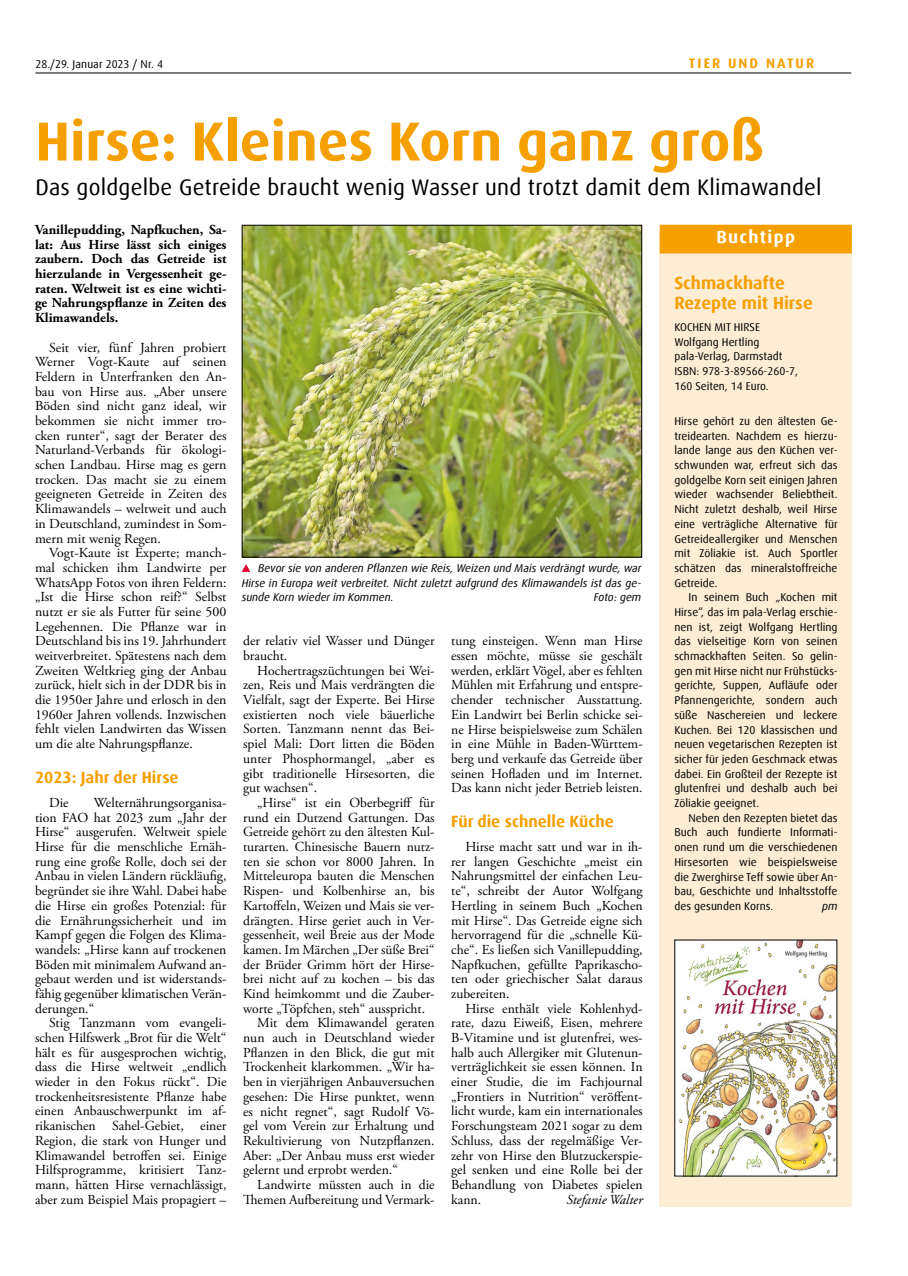
<style>
.page{position:relative;width:908px;height:1276px;background:#fff}
.page>*{position:absolute;margin:0;border:0;box-sizing:border-box;transform-origin:0 0}
.t1{font:700 55px "Dax Offc Pro";color:#f5a000}
.t2{font:22.5px "Dax Offc Pro";letter-spacing:.01em;color:#000}
.t3{font:700 17.5px/20px "Dax Offc Pro";color:#f5a000}
.t4{font:700 17.5px "Dax Offc Pro";letter-spacing:.075em;color:#fff}
.t5{font:700 16.25px "Dax Offc Pro";color:#f5a000}
.t6{font:13.75px/14.6px "Adobe Garamond Pro";color:#000;text-align:justify}
.t7{font:700 13.75px/14.6px "Adobe Garamond Pro";color:#000;text-align:justify}
.t8{font:italic 13.75px "Adobe Garamond Pro";color:#000}
.t9{font:700 13.75px "Dax Offc Pro";letter-spacing:.15em;color:#f5a000}
.t10{font:11.25px/14.8px "Dax Offc Pro";color:#000;text-align:justify}
.t11{font:italic 11.25px/14.8px "Dax Offc Pro";color:#000;text-align:justify}
</style>
<div class="page">
<hr style="left:35px;top:73px;width:815px;height:1px;background:#000">
<div style="left:659px;top:233px;width:192px;height:973px;background:#feedd5"></div>
<div style="left:659px;top:225px;width:192px;height:28px;background:#f5a000"></div>
<img style="left:676px;top:942px;width:158px;height:232px">
<img style="left:244px;top:227px;width:395px;height:328px">
<div style="left:242px;top:225px;width:399px;height:332px;border:1px solid #000"></div>
<svg style="left:241px;top:564px;width:9px;height:8px"></svg>
<p class="t10" style="left:35px;top:56px;width:129px">28./29. Januar 2023 / Nr. 4</p>
<p class="t9" style="left:688px;top:54px;width:127px">TIER UND NATUR</p>
<h1 class="t1" style="left:35px;top:106px;width:729px">Hirse: Kleines Korn ganz groß</h1>
<h2 class="t2" style="left:35px;top:173px;width:787px">Das goldgelbe Getreide braucht wenig Wasser und trotzt damit dem Klimawandel</h2>
<p class="t4" style="left:716px;top:225px;width:80px">Buchtipp</p>
<p class="t7" style="left:35px;top:222px;width:193px">Vanillepudding, Napfkuchen, Sa&shy;lat: Aus Hirse lässt sich einiges zaubern. Doch das Getreide ist hierzulande in Vergessenheit ge&shy;raten. Weltweit ist es eine wichti&shy;ge Nahrungspflanze in Zeiten des Klimawandels.</p>
<p class="t6" style="left:35px;top:340px;width:193px;text-indent:14px">Seit vier, fünf Jahren probiert Werner Vogt-Kaute auf seinen Feldern in Unterfranken den An&shy;bau von Hirse aus. „Aber unsere Böden sind nicht ganz ideal, wir bekommen sie nicht immer tro&shy;cken runter“, sagt der Berater des Naturland-Verbands für ökologi&shy;schen Landbau. Hirse mag es gern trocken. Das macht sie zu einem geeigneten Getreide in Zeiten des Klimawandels – weltweit und auch in Deutschland, zumindest in Som&shy;mern mit wenig Regen.</p>
<p class="t6" style="left:35px;top:546px;width:193px;text-indent:14px">Vogt-Kaute ist Experte; manch&shy;mal schicken ihm Landwirte per WhatsApp Fotos von ihren Feldern: „Ist die Hirse schon reif?“ Selbst nutzt er sie als Futter für seine 500<br>Legehennen. Die Pflanze war in Deutschland bis ins 19. Jahrhundert weitverbreitet. Spätestens nach dem Zweiten Weltkrieg ging der Anbau zurück, hielt sich in der DDR bis in die 1950er Jahre und erlosch in den 1960er Jahren vollends. Inzwischen fehlt vielen Landwirten das Wissen um die alte Nahrungspflanze.</p>
<p class="t5" style="left:35px;top:767px;width:145px">2023: Jahr der Hirse</p>
<p class="t6" style="left:49px;top:796px;width:21px">Die</p>
<p class="t3" style="left:674px;top:273px;width:140px">Schmackhafte<br>Rezepte mit Hirse</p>
<p class="t10" style="left:674px;top:320px;width:125px;text-align:left">KOCHEN MIT HIRSE<br>Wolfgang Hertling pala-Verlag, Darmstadt<br>ISBN: 978-3-89566-260-7,<br>160 Seiten, 14 Euro.</p>
<p class="t10" style="left:674px;top:414px;width:165px">Hirse gehört zu den ältesten Ge&shy;treidearten. Nachdem es hierzu&shy;lande lange aus den Küchen ver&shy;schwunden war, erfreut sich das goldgelbe Korn seit einigen Jahren wieder wachsender Beliebtheit.<br>Nicht zuletzt deshalb, weil Hirse eine verträgliche Alternative für Getreideallergiker und Menschen mit Zöliakie ist. Auch Sportler schätzen das mineralstoffreiche Getreide.</p>
<p class="t10" style="left:674px;top:590px;width:165px;text-indent:14px">In seinem Buch „Kochen mit Hirse“, das im pala-Verlag erschie&shy;nen ist, zeigt Wolfgang Hertling das vielseitige Korn von seinen schmackhaften Seiten. So gelin&shy;gen mit Hirse nicht nur Frühstücks&shy;gerichte, Suppen, Aufläufe oder Pfannengerichte, sondern auch süße Naschereien und leckere Kuchen. Bei 120 klassischen und neuen vegetarischen Rezepten ist sicher für jeden Geschmack etwas dabei. Ein Großteil der Rezepte ist glutenfrei und deshalb auch bei Zöliakie geeignet.</p>
<p class="t10" style="left:674px;top:810px;width:164px;text-indent:14px">Neben den Rezepten bietet das Buch auch fundierte Informati&shy;onen rund um die verschiedenen Hirsesorten wie beispielsweise die Zwerghirse Teff sowie über An&shy;bau, Geschichte und Inhaltsstoffe des gesunden Korns.</p>
<p class="t11" style="left:241px;top:561px;width:401px;text-indent:16px">Bevor sie von anderen Pflanzen wie Reis, Weizen und Mais verdrängt wurde, war Hirse in Europa weit verbreitet. Nicht zuletzt aufgrund des Klimawandels ist das ge&shy;sunde Korn wieder im Kommen.</p>
<p class="t11" style="left:593px;top:590px;width:49px">Foto: gem</p>
<p class="t6" style="left:243px;top:634px;width:193px">der relativ viel Wasser und Dünger braucht.</p>
<p class="t6" style="left:243px;top:663px;width:193px;text-indent:14px">Hochertragszüchtungen bei Wei&shy;zen, Reis und Mais verdrängten die Vielfalt, sagt der Experte. Bei Hirse existierten noch viele bäuerliche Sorten. Tanzmann nennt das Bei&shy;spiel Mali: Dort litten die Böden unter Phosphormangel, „aber es gibt traditionelle Hirsesorten, die gut wachsen“.</p>
<p class="t6" style="left:257px;top:796px;width:179px">„Hirse“ ist ein Oberbegriff für</p>
<p class="t6" style="left:243px;top:810px;width:193px">rund ein Dutzend Gattungen. Das</p>
<p class="t6" style="left:243px;top:825px;width:193px">Getreide gehört zu den ältesten Kul-</p>
<p class="t6" style="left:243px;top:840px;width:193px">turarten. Chinesische Bauern nutz-</p>
<p class="t6" style="left:243px;top:854px;width:193px">ten sie schon vor 8000 Jahren. In</p>
<p class="t6" style="left:243px;top:869px;width:193px">Mitteleuropa bauten die Menschen</p>
<p class="t6" style="left:243px;top:884px;width:193px">Rispen- und Kolbenhirse an, bis</p>
<p class="t6" style="left:243px;top:898px;width:193px">Kartoffeln, Weizen und Mais sie ver-</p>
<p class="t6" style="left:243px;top:913px;width:193px">drängten. Hirse geriet auch in Ver-</p>
<p class="t6" style="left:243px;top:928px;width:193px">gessenheit, weil Breie aus der Mode</p>
<p class="t6" style="left:243px;top:942px;width:193px">kamen. Im Märchen „Der süße Brei“</p>
<p class="t6" style="left:243px;top:957px;width:193px">der Brüder Grimm hört der Hirse-</p>
<p class="t6" style="left:243px;top:972px;width:193px">brei nicht auf zu kochen – bis das</p>
<p class="t6" style="left:243px;top:986px;width:193px">Kind heimkommt und die Zauber-</p>
<p class="t6" style="left:243px;top:1001px;width:183px">worte „Töpfchen, steh“ ausspricht.</p>
<p class="t6" style="left:257px;top:1016px;width:179px">Mit dem Klimawandel geraten</p>
<p class="t6" style="left:243px;top:1031px;width:193px">nun auch in Deutschland wieder</p>
<p class="t6" style="left:243px;top:1045px;width:193px">Pflanzen in den Blick, die gut mit</p>
<p class="t6" style="left:243px;top:1060px;width:193px">Trockenheit klarkommen. „Wir ha-</p>
<p class="t6" style="left:243px;top:1075px;width:193px">ben in vierjährigen Anbauversuchen</p>
<p class="t6" style="left:243px;top:1089px;width:193px">gesehen: Die Hirse punktet, wenn</p>
<p class="t6" style="left:243px;top:1104px;width:193px">es nicht regnet“, sagt Rudolf Vö-</p>
<p class="t6" style="left:243px;top:1119px;width:193px">gel vom Verein zur Erhaltung und</p>
<p class="t6" style="left:243px;top:1133px;width:193px">Rekultivierung von Nutzpflanzen.</p>
<p class="t6" style="left:243px;top:1148px;width:193px">Aber: „Der Anbau muss erst wieder</p>
<p class="t6" style="left:243px;top:1163px;width:156px">gelernt und erprobt werden.“</p>
<p class="t6" style="left:257px;top:1177px;width:179px">Landwirte müssten auch in die</p>
<p class="t6" style="left:243px;top:1192px;width:193px">Themen Aufbereitung und Vermark-</p>
<p class="t6" style="left:451px;top:634px;width:193px">tung einsteigen. Wenn man Hirse essen möchte, müsse sie geschält werden, erklärt Vögel, aber es fehlten Mühlen mit Erfahrung und entspre&shy;chender technischer Ausstattung.<br>Ein Landwirt bei Berlin schicke sei&shy;ne Hirse beispielsweise zum Schälen in eine Mühle in Baden-Württem&shy;berg und verkaufe das Getreide über seinen Hofladen und im Internet.<br>Das kann nicht jeder Betrieb leisten.</p>
<p class="t5" style="left:451px;top:811px;width:164px">Für die schnelle Küche</p>
<p class="t6" style="left:451px;top:840px;width:193px;text-indent:14px">Hirse macht satt und war in ih&shy;rer langen Geschichte „meist ein Nahrungsmittel der einfachen Leu&shy;te“, schreibt der Autor Wolfgang Hertling in seinem Buch „Kochen mit Hirse“. Das Getreide eigne sich hervorragend für die „schnelle Kü&shy;che“. Es ließen sich Vanillepudding, Napfkuchen, gefüllte Paprikascho&shy;ten oder griechischer Salat daraus zubereiten.</p>
<p class="t6" style="left:451px;top:1001px;width:193px;text-indent:14px">Hirse enthält viele Kohlenhyd&shy;rate, dazu Eiweiß, Eisen, mehrere B-Vitamine und ist glutenfrei, wes&shy;halb auch Allergiker mit Glutenun&shy;verträglichkeit sie essen können. In einer Studie, die im Fachjournal „Frontiers in Nutrition“ veröffent&shy;licht wurde, kam ein internationales Forschungsteam 2021 sogar zu dem Schluss, dass der regelmäßige Ver&shy;zehr von Hirse den Blutzuckerspie&shy;gel senken und eine Rolle bei der Behandlung von Diabetes spielen kann.</p>
<p class="t6" style="left:35px;top:796px;width:193px;text-indent:59px">Welternährungsorganisa&shy;tion FAO hat 2023 zum „Jahr der Hirse“ ausgerufen. Weltweit spiele Hirse für die menschliche Ernäh&shy;rung eine große Rolle, doch sei der Anbau in vielen Ländern rückläufig, begründet sie ihre Wahl. Dabei habe die Hirse ein großes Potenzial: für die Ernährungssicherheit und im Kampf gegen die Folgen des Klima&shy;wandels: „Hirse kann auf trockenen Böden mit minimalem Aufwand an&shy;gebaut werden und ist widerstands&shy;fähig gegenüber klimatischen Verän&shy;derungen.“</p>
<p class="t6" style="left:35px;top:1016px;width:193px;text-indent:14px">Stig Tanzmann vom evangeli&shy;schen Hilfswerk „Brot für die Welt“ hält es für ausgesprochen wichtig, dass die Hirse weltweit „endlich wieder in den Fokus rückt“. Die trockenheitsresistente Pflanze habe einen Anbauschwerpunkt im af&shy;rikanischen Sahel-Gebiet, einer Region, die stark von Hunger und Klimawandel betroffen sei. Einige Hilfsprogramme, kritisiert Tanz&shy;mann, hätten Hirse vernachlässigt, aber zum Beispiel Mais propagiert –</p>
<p class="t11" style="left:821px;top:898px;width:17px">pm</p>
<p class="t8" style="left:566px;top:1191px;width:78px">Stefanie Walter</p>
</div>
